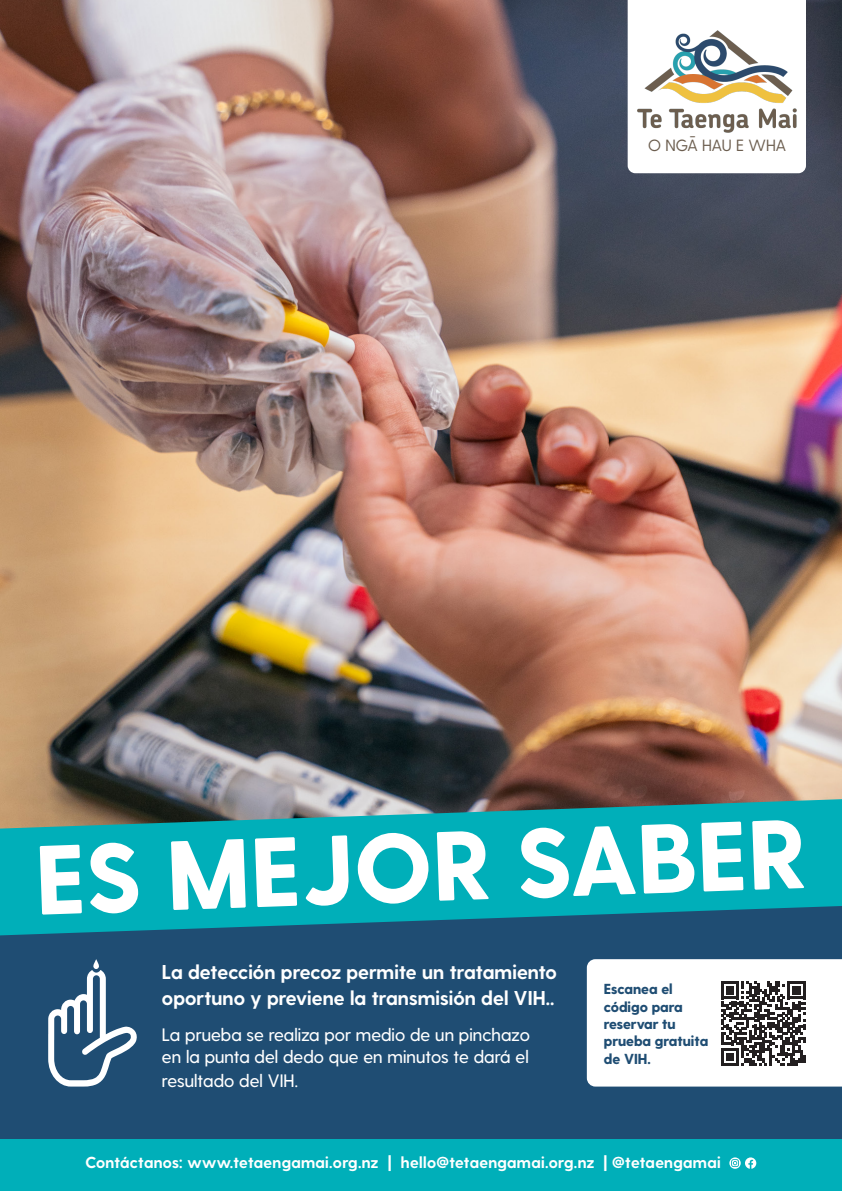
<style>
.page{position:relative;width:842px;height:1191px;background:#fff}
.page>*{position:absolute;margin:0;border:0;box-sizing:border-box;transform-origin:0 0}
.Heading{font:800 98px "Greycliff CF";color:#fff}
.Heading-2{font:700 20px/26.4px "Greycliff CF";letter-spacing:.005em;color:#fff}
.Heading-3{font:500 18px/21.6px "Greycliff CF";letter-spacing:.005em;color:#fff}
.Heading-4{font:16.3px "Greycliff CF";letter-spacing:.005em;color:#6c5e4f}
.Heading-5{font:700 16px "Greycliff CF";letter-spacing:.02em;color:#fff}
.Heading-6{font:800 14.5px/17.4px "Greycliff CF";color:#1f4d73}
</style>
<div class="page">
<img style="left:0;top:0;width:842px;height:798px">
<div style="left:0;top:894px;width:842px;height:248px;background:#1f4d73"></div>
<div style="left:0;top:1140px;width:842px;height:51px;background:#00afb9"></div>
<svg style="left:48px;top:970px;width:89px;height:116px"></svg>
<svg style="left:93px;top:959px;width:6px;height:10px"></svg>
<svg style="left:587px;top:959px;width:255px;height:127px;background:#e0e0e0"></svg>
<svg style="left:729px;top:1157px;width:27px;height:11px"></svg>
<svg style="left:0;top:798px;width:842px;height:138px;background:#119ca7"></svg>
<svg style="left:628px;top:0;width:178px;height:173px"></svg>
<img style="left:637px;top:31px;width:160px;height:102px">
<p class="Heading-4" style="left:648px;top:135px;width:140px">O NGĀ HAU E WHA</p>
<p class="Heading" style="left:34px;top:821px;width:772px;rotate:-2deg">ES MEJOR SABER</p>
<p class="Heading-2" style="left:162px;top:958px;width:396px">La detección precoz permite un tratamiento oportuno y previene la transmisión del VIH..</p>
<p class="Heading-3" style="left:162px;top:1023px;width:369px">La prueba se realiza por medio de un pinchazo en la punta del dedo que en minutos te dará el</p>
<p class="Heading-3" style="left:162px;top:1069px;width:138px">resultado del VIH.</p>
<p class="Heading-6" style="left:604px;top:980px;width:106px">Escanea el código para reservar tu prueba gratuita de VIH.</p>
<p class="Heading-5" style="left:86px;top:1152px;width:637px">Contáctanos: www.tetaengamai.org.nz | hello@tetaengamai.org.nz | @tetaengamai</p>
</div>
